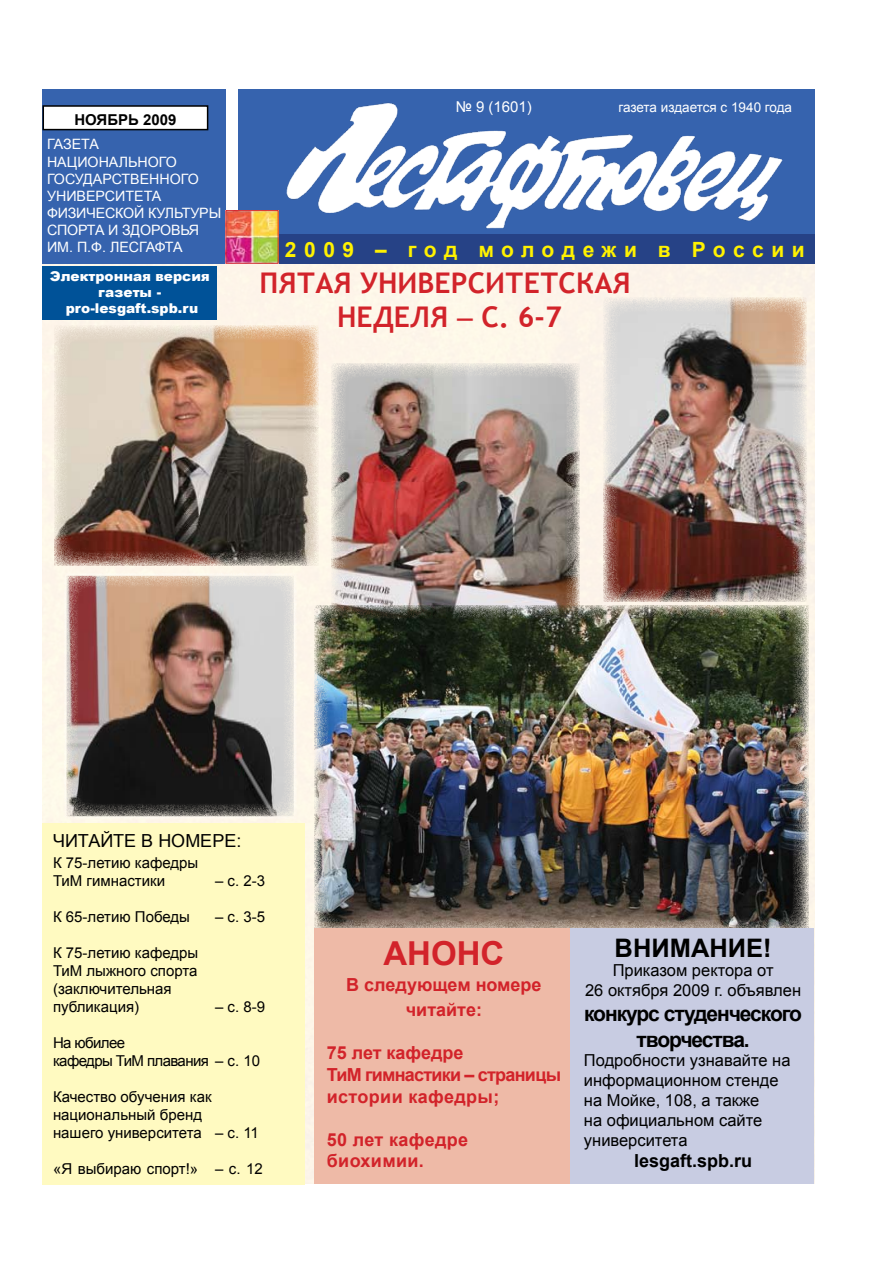
<style>
.page{position:relative;width:893px;height:1263px;background:#fff}
.page>*{position:absolute;margin:0;border:0;box-sizing:border-box;transform-origin:0 0}
.t1{font:700 33px "Arial";color:#d2232a}
.t2{font:700 28.5px/34.2px "Trebuchet MS";color:#d2232a;text-align:center}
.t3{font:700 25.5px "Arial";color:#000}
.t4{font:700 21px/25.2px "Arial";letter-spacing:-.05em;color:#000;text-align:center}
.t5{font:700 21px "Arial";letter-spacing:.345em;color:#fff200}
.t6{font:700 18px/21.6px "Arial";color:#d2232a;text-align:center}
.t7{font:700 18px/21.6px "Arial";letter-spacing:.02em;color:#d2232a}
.t8{font:18px "Arial";color:#000}
.t9{font:700 18px "Arial";color:#000}
.t10{font:16.5px/19.8px "Arial";color:#000;text-align:center}
.t11{font:15px/18px "Arial";color:#000}
.t12{font:15px/18px "Arial";letter-spacing:-.04em;color:#000}
.t13{font:15px "Arial";color:#fff}
.t14{font:700 15px "Arial";color:#000}
.t15{font:14.25px/17.1px "Arial";letter-spacing:-.01em;color:#fff}
.t16{font:900 13.5px/16.2px "Arial";color:#fff;text-align:center}
.t17{font:13.5px "Arial";letter-spacing:-.01em;color:#fff}
.t18{font:700 13.5px "Arial";color:#000}
.s1{font-family:"Arial";font-weight:400}
</style>
<div class="page">
<div style="left:43px;top:264px;width:771px;height:920px;background:#fdf5e9"></div>
<div style="left:43px;top:89px;width:183px;height:175px;background:#3663ae"></div>
<div style="left:43px;top:106px;width:165px;height:24px;background:#fff"></div>
<div style="left:43px;top:105px;width:165px;height:25px;border:2px solid #000"></div>
<div style="left:238px;top:89px;width:576px;height:175px;background:#3663ae"></div>
<img style="left:286px;top:102px;width:497px;height:127px">
<div style="left:238px;top:234px;width:576px;height:30px;background:#264286"></div>
<img style="left:228px;top:212px;width:49px;height:50px">
<div style="left:226px;top:210px;width:53px;height:54px;border:1px solid #d2232a"></div>
<div style="left:43px;top:266px;width:174px;height:54px;background:#005298"></div>
<img style="left:332px;top:363px;width:247px;height:242px">
<img style="left:68px;top:577px;width:225px;height:238px">
<div style="left:64px;top:573px;width:233px;height:246px;border:3px solid #fff"></div>
<img style="left:55px;top:326px;width:263px;height:240px">
<img style="left:604px;top:298px;width:202px;height:303px">
<img style="left:315px;top:605px;width:493px;height:323px">
<div style="left:315px;top:928px;width:263px;height:256px;background:#eebaa7"></div>
<div style="left:43px;top:823px;width:262px;height:361px;background:#fffac1"></div>
<div style="left:571px;top:928px;width:243px;height:256px;background:#c8cce2"></div>
<p class="t13" style="left:456px;top:97px;width:78px">№ 9 (1601)</p>
<p class="t17" style="left:618px;top:98px;width:175px">газета издается с 1940 года</p>
<p class="t18" style="left:86px;top:110px;width:66px">МАЙ 2008</p>
<p class="t13" style="left:437px;top:106px;width:78px">№ 7 (1583)</p>
<p class="t15" style="left:47px;top:136px;width:176px">ГАЗЕТА<br>НАЦИОНАЛЬНОГО<br>ГОСУДАРСТВЕННОГО<br>УНИВЕРСИТЕТА<br>ФИЗИЧЕСКОЙ КУЛЬТУРЫ<br>СПОРТА И ЗДОРОВЬЯ<br>ИМ. П.Ф. ЛЕСГАФТА</p>
<p class="t14" style="left:74px;top:110px;width:104px">НОЯБРЬ 2009</p>
<h3 class="t5" style="left:285px;top:236px;width:521px">2009 – год молодежи в России</h3>
<p class="t16" style="left:50px;top:267px;width:161px">Электронная версия газеты - pro-lesgaft.spb.ru</p>
<h2 class="t2" style="left:260px;top:266px;width:373px">ПЯТАЯ УНИВЕРСИТЕТСКАЯ<br>НЕДЕЛЯ <span class="s1">–</span> С. 6-7</h2>
<p class="t8" style="left:53px;top:829px;width:190px">ЧИТАЙТЕ В НОМЕРЕ:</p>
<p class="t11" style="left:53px;top:854px;width:147px">К 75-летию кафедры<br>ТиМ гимнастики</p>
<p class="t11" style="left:215px;top:872px;width:52px">– с. 2-3</p>
<p class="t11" style="left:53px;top:908px;width:138px">К 65-летию Победы</p>
<p class="t11" style="left:215px;top:908px;width:52px">– с. 3-5</p>
<p class="t11" style="left:53px;top:944px;width:147px">К 75-летию кафедры<br>ТиМ лыжного спорта (заключительная публикация)</p>
<p class="t11" style="left:215px;top:998px;width:52px">– с. 8-9</p>
<p class="t12" style="left:53px;top:1034px;width:209px">На юбилее<br>кафедры ТиМ плавания – с. 10</p>
<p class="t11" style="left:53px;top:1088px;width:207px">Качество обучения как национальный бренд<br>нашего университета – с. 11</p>
<p class="t11" style="left:53px;top:1160px;width:211px">«Я выбираю спорт!» – с. 12</p>
<h1 class="t1" style="left:383px;top:932px;width:122px">АНОНС</h1>
<p class="t6" style="left:346px;top:972px;width:197px;line-height:25.5px">В следующем номере читайте:</p>
<p class="t6" style="left:327px;top:1043px;width:236px;text-align:left">75 лет кафедре<br>ТиМ гимнастики – страницы истории кафедры;</p>
<p class="t7" style="left:327px;top:1129px;width:143px">50 лет кафедре биохимии.</p>
<h3 class="t3" style="left:615px;top:931px;width:159px">ВНИМАНИЕ!</h3>
<p class="t10" style="left:585px;top:961px;width:218px">Приказом ректора от<br>26 октября 2009 г. объявлен</p>
<h3 class="t4" style="left:584px;top:1002px;width:219px">конкурс студенческого творчества.</h3>
<p class="t10" style="left:584px;top:1051px;width:208px;text-align:left">Подробности узнавайте на информационном стенде на Мойке, 108, а также<br>на официальном сайте университета</p>
<p class="t9" style="left:634px;top:1149px;width:120px">lesgaft.spb.ru</p>
</div>
